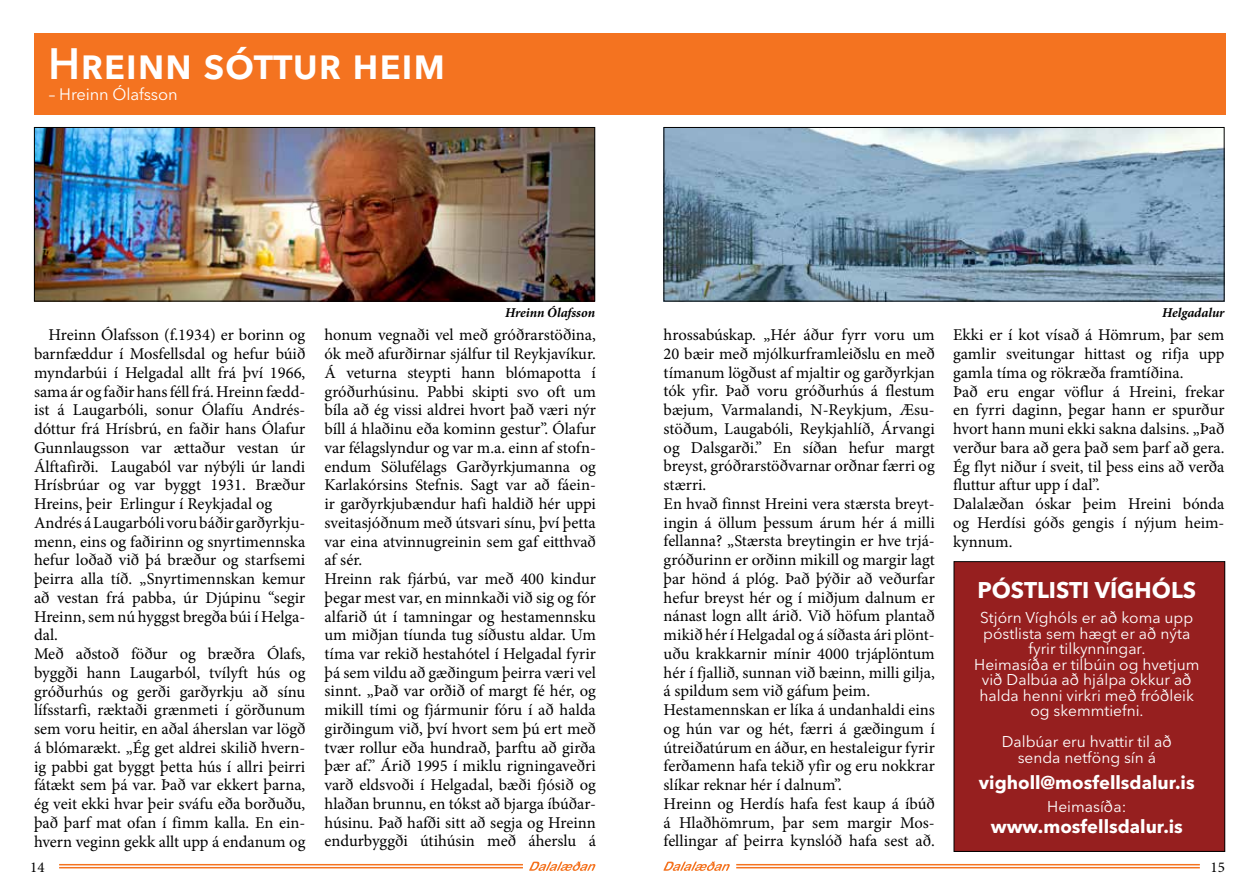
<style>
.page{position:relative;width:1259px;height:893px;background:#fff}
.page>*{position:absolute;margin:0;border:0;box-sizing:border-box;transform-origin:0 0}
.t1{font:600 43.5px "Avenir Next LT Pro";color:#fff}
.t2{font:700 22.5px "Avenir Next LT Pro";color:#fff}
.t3{font:700 18.3px "Avenir Next LT Pro";color:#fff}
.t4{font:16.5px/18.8px "Minion Pro";color:#000}
.t5{font:16.5px "Avenir Next LT Pro";letter-spacing:-.01em;color:#fff}
.t6{font:15.45px/15.5px "Avenir Next LT Pro";color:#fff;text-align:center}
.t7{font:15px "Minion Pro";color:#000}
.t8{font:italic 700 13.5px "Minion Pro";letter-spacing:-.005em;color:#000}
</style>
<div class="page">
<hr style="left:59px;top:867px;width:464px;height:1px;background:#f47320">
<hr style="left:59px;top:864px;width:464px;height:1px;background:#f47320">
<hr style="left:736px;top:867px;width:463px;height:1px;background:#f47320">
<hr style="left:736px;top:864px;width:463px;height:1px;background:#f47320">
<svg style="left:529px;top:861px;width:66px;height:10px"></svg>
<svg style="left:663px;top:861px;width:67px;height:10px"></svg>
<img style="left:665px;top:129px;width:557px;height:170px">
<div style="left:663px;top:127px;width:561px;height:174px;border:1px solid #000"></div>
<img style="left:36px;top:129px;width:557px;height:170px">
<div style="left:34px;top:127px;width:561px;height:174px;border:1px solid #000"></div>
<div style="left:34px;top:34px;width:1191px;height:81px;background:#f47320"></div>
<div style="left:954px;top:562px;width:270px;height:289px;background:#961f1f"></div>
<div style="left:953px;top:561px;width:272px;height:291px;border:1px solid #000"></div>
<h1 class="t1" style="left:48px;top:38px;width:399px">Hreinn sóttur heim</h1>
<p class="t5" style="left:49px;top:84px;width:130px">– Hreinn Ólafsson</p>
<p class="t8" style="left:505px;top:303px;width:91px">Hreinn Ólafsson</p>
<p class="t4" style="left:34px;top:326px;width:273px;text-indent:14px">Hreinn Ólafsson (f.1934) er borinn og barnfæddur í Mosfellsdal og hefur búið myndarbúi í Helgadal allt frá því 1966, sama ár og faðir hans féll frá. Hreinn fædd&shy;ist á Laugarbóli, sonur Ólafíu Andrés&shy;dóttur frá Hrísbrú, en faðir hans Ólafur Gunnlaugsson var ættaður vestan úr Álftafirði. Laugaból var nýbýli úr landi Hrísbrúar og var byggt 1931. Bræður Hreins, þeir Erlingur í Reykjadal og Andrés á Laugarbóli voru báðir garðyrkju&shy;menn, eins og faðirinn og snyrtimennska hefur loðað við þá bræður og starfsemi þeirra alla tíð. „Snyrtimennskan kemur að vestan frá pabba, úr Djúpinu “segir Hreinn, sem nú hyggst bregða búi í Helga&shy;dal.<br>Með aðstoð föður og bræðra Ólafs, byggði hann Laugarból, tvílyft hús og gróðurhús og gerði garðyrkju að sínu lífsstarfi, ræktaði grænmeti í görðunum sem voru heitir, en aðal áherslan var lögð á blómarækt. „Ég get aldrei skilið hvern&shy;ig pabbi gat byggt þetta hús í allri þeirri fátækt sem þá var. Það var ekkert þarna, ég veit ekki hvar þeir sváfu eða borðuðu, það þarf mat ofan í fimm kalla. En ein&shy;hvern veginn gekk allt upp á endanum og</p>
<p class="t4" style="left:324px;top:326px;width:273px">honum vegnaði vel með gróðrarstöðina, ók með afurðirnar sjálfur til Reykjavíkur.<br>Á veturna steypti hann blómapotta í gróðurhúsinu. Pabbi skipti svo oft um bíla að ég vissi aldrei hvort það væri nýr bíll á hlaðinu eða kominn gestur”. Ólafur var félagslyndur og var m.a. einn af stofn&shy;endum Sölufélags Garðyrkjumanna og Karlakórsins Stefnis. Sagt var að fáein&shy;ir garðyrkjubændur hafi haldið hér uppi sveitasjóðnum með útsvari sínu, því þetta var eina atvinnugreinin sem gaf eitthvað af sér.<br>Hreinn rak fjárbú, var með 400 kindur þegar mest var, en minnkaði við sig og fór alfarið út í tamningar og hestamennsku um miðjan tíunda tug síðustu aldar. Um tíma var rekið hestahótel í Helgadal fyrir þá sem vildu að gæðingum þeirra væri vel sinnt. „Það var orðið of margt fé hér, og mikill tími og fjármunir fóru í að halda girðingum við, því hvort sem þú ert með tvær rollur eða hundrað, þarftu að girða þær af.” Árið 1995 í miklu rigningaveðri varð eldsvoði í Helgadal, bæði fjósið og hlaðan brunnu, en tókst að bjarga íbúðar&shy;húsinu. Það hafði sitt að segja og Hreinn endurbyggði útihúsin með áherslu á</p>
<p class="t4" style="left:663px;top:326px;width:273px">hrossabúskap. „Hér áður fyrr voru um 20 bæir með mjólkurframleiðslu en með tímanum lögðust af mjaltir og garðyrkjan tók yfir. Það voru gróðurhús á flestum bæjum, Varmalandi, N-Reykjum, Æsu&shy;stöðum, Laugabóli, Reykjahlíð, Árvangi og Dalsgarði.” En síðan hefur margt breyst, gróðrarstöðvarnar orðnar færri og stærri.<br>En hvað finnst Hreini vera stærsta breyt&shy;ingin á öllum þessum árum hér á milli fellanna? „Stærsta breytingin er hve trjá&shy;gróðurinn er orðinn mikill og margir lagt þar hönd á plóg. Það þýðir að veðurfar hefur breyst hér og í miðjum dalnum er nánast logn allt árið. Við höfum plantað mikið hér í Helgadal og á síðasta ári plönt&shy;uðu krakkarnir mínir 4000 trjáplöntum hér í fjallið, sunnan við bæinn, milli gilja, á spildum sem við gáfum þeim.<br>Hestamennskan er líka á undanhaldi eins og hún var og hét, færri á gæðingum í útreiðatúrum en áður, en hestaleigur fyrir ferðamenn hafa tekið yfir og eru nokkrar slíkar reknar hér í dalnum”.<br>Hreinn og Herdís hafa fest kaup á íbúð á Hlaðhömrum, þar sem margir Mos&shy;fellingar af þeirra kynslóð hafa sest að.</p>
<p class="t8" style="left:1162px;top:303px;width:64px">Helgadalur</p>
<p class="t4" style="left:953px;top:326px;width:273px">Ekki er í kot vísað á Hömrum, þar sem gamlir sveitungar hittast og rifja upp gamla tíma og rökræða framtíðina.<br>Það eru engar vöflur á Hreini, frekar en fyrri daginn, þegar hann er spurður hvort hann muni ekki sakna dalsins. „Það verður bara að gera það sem þarf að gera.<br>Ég flyt niður í sveit, til þess eins að verða fluttur aftur upp í dal”.<br>Dalalæðan óskar þeim Hreini bónda og Herdísi góðs gengis í nýjum heim&shy;kynnum.</p>
<h2 class="t2" style="left:977px;top:576px;width:220px">PÓSTLISTI VÍGHÓLS</h2>
<p class="t6" style="left:974px;top:610px;width:227px">Stjórn Víghóls er að koma upp póstlista sem hægt er að nýta fyrir tilkynningar.<br>Heimasíða er tilbúin og hvetjum við Dalbúa að hjálpa okkur að halda henni virkri með fróðleik og skemmtiefni.</p>
<p class="t6" style="left:1002px;top:734px;width:171px">Dalbúar eru hvattir til að senda netföng sín á</p>
<p class="t3" style="left:979px;top:772px;width:217px">vigholl@mosfellsdalur.is</p>
<p class="t6" style="left:1047px;top:799px;width:81px">Heimasíða:</p>
<p class="t3" style="left:990px;top:815px;width:194px">www.mosfellsdalur.is</p>
<p class="t7" style="left:30px;top:857px;width:16px">14</p>
<p class="t7" style="left:1210px;top:857px;width:16px">15</p>
</div>
